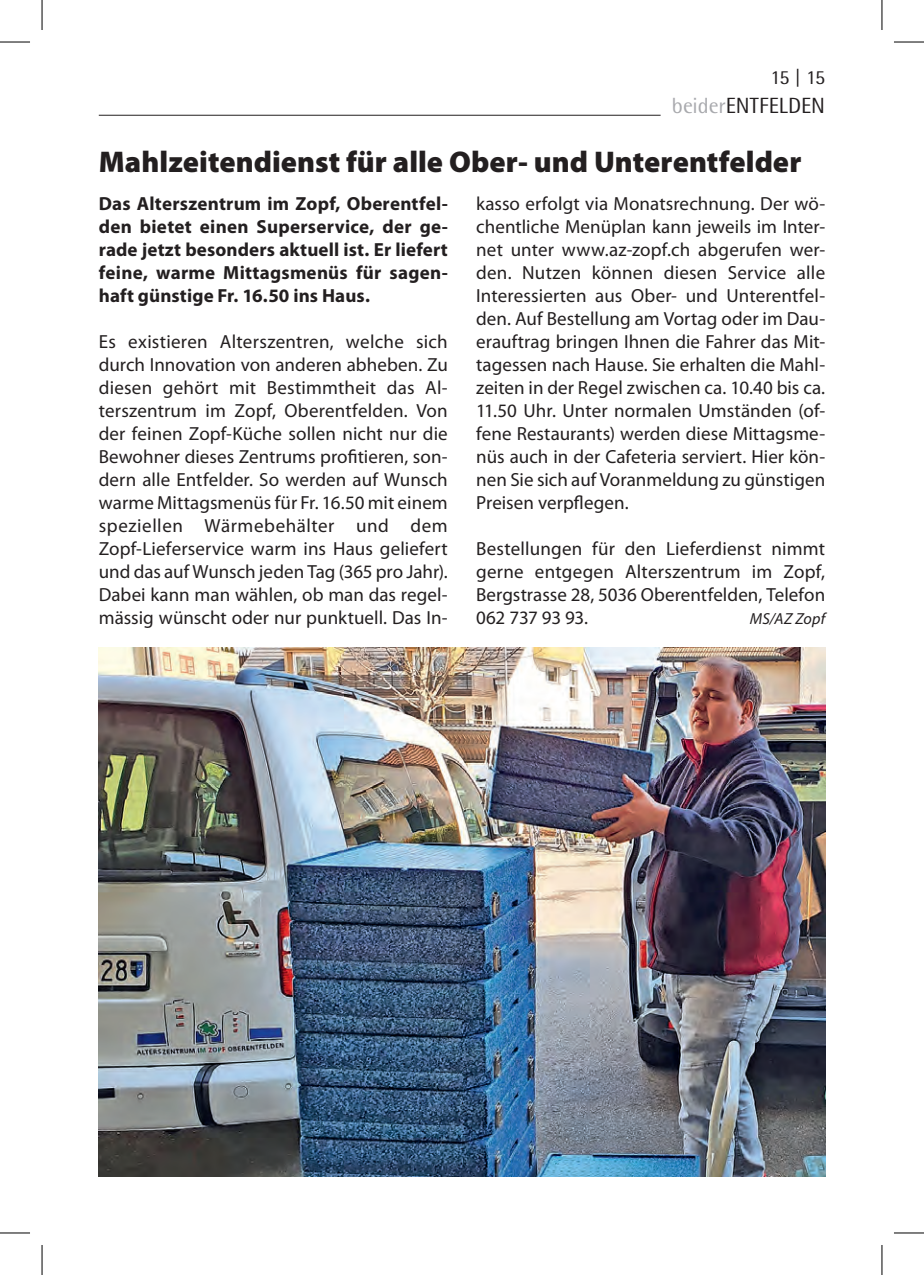
<style>
.page{position:relative;width:924px;height:1275px;background:#fff}
.page>*{position:absolute;margin:0;border:0;box-sizing:border-box;transform-origin:0 0}
.t1{font:900 30px "Myriad Pro";color:#231f20}
.t2{font:22px "Rotis Semi Sans Std";letter-spacing:-.005em;color:#231f20}
.t3{font:20px "Rotis Semi Sans Std";color:#231f20}
.t4{font:19px/23px "Myriad Pro";letter-spacing:.005em;color:#231f20;text-align:justify}
.t5{font:700 19px/23px "Myriad Pro";letter-spacing:.01em;color:#231f20;text-align:justify}
.t6{font:italic 16px "Myriad Pro";letter-spacing:.005em;color:#231f20}
.s1{color:#a8a9ad}
</style>
<div class="page">
<hr style="left:99px;top:115px;width:561px;height:1px;background:#231f20">
<img style="left:99px;top:647px;width:725px;height:529px">
<hr style="left:0;top:42px;width:30px;height:1px;background:#000">
<hr style="left:893px;top:42px;width:30px;height:1px;background:#000">
<hr style="left:0;top:1232px;width:30px;height:1px;background:#000">
<hr style="left:893px;top:1232px;width:30px;height:1px;background:#000">
<hr style="left:42px;top:0;width:1px;height:30px;background:#000">
<hr style="left:42px;top:1245px;width:1px;height:30px;background:#000">
<hr style="left:881px;top:0;width:1px;height:30px;background:#000">
<hr style="left:881px;top:1245px;width:1px;height:30px;background:#000">
<p class="t3" style="left:770px;top:65px;width:56px">15 | 15</p>
<p class="t2" style="left:671px;top:93px;width:155px"><span class="s1">beider</span>ENTFELDEN</p>
<h1 class="t1" style="left:99px;top:142px;width:703px">Mahlzeitendienst für alle Ober- und Unterentfelder</h1>
<p class="t4" style="left:476px;top:192px;width:350px">kasso erfolgt via Monatsrechnung. Der wö&shy;chentliche Menüplan kann jeweils im Inter&shy;net unter www.az-zopf.ch abgerufen wer&shy;den. Nutzen können diesen Service alle Interessierten aus Ober- und Unterentfel&shy;den. Auf Bestellung am Vortag oder im Dau&shy;erauftrag bringen Ihnen die Fahrer das Mit&shy;tagessen nach Hause. Sie erhalten die Mahl&shy;zeiten in der Regel zwischen ca. 10.40 bis ca.<br>11.50 Uhr. Unter normalen Umständen (of&shy;fene Restaurants) werden diese Mittagsme&shy;nüs auch in der Cafeteria serviert. Hier kön&shy;nen Sie sich auf Voranmeldung zu günstigen Preisen verpflegen.</p>
<p class="t4" style="left:476px;top:537px;width:350px">Bestellungen für den Lieferdienst nimmt gerne entgegen Alterszentrum im Zopf, Bergstrasse 28, 5036 Oberentfelden, Telefon 062 737 93 93.</p>
<p class="t5" style="left:99px;top:191px;width:350px">Das Alterszentrum im Zopf, Oberentfel&shy;den bietet einen Superservice, der ge&shy;rade jetzt besonders aktuell ist. Er liefert feine, warme Mittagsmenüs für sagen&shy;haft günstige Fr. 16.50 ins Haus.</p>
<p class="t4" style="left:99px;top:330px;width:350px">Es existieren Alterszentren, welche sich durch Innovation von anderen abheben. Zu diesen gehört mit Bestimmtheit das Al&shy;terszentrum im Zopf, Oberentfelden. Von der feinen Zopf-Küche sollen nicht nur die Bewohner dieses Zentrums profitieren, son&shy;dern alle Entfelder. So werden auf Wunsch warme Mittagsmenüs für Fr. 16.50 mit einem speziellen Wärmebehälter und dem Zopf-Lieferservice warm ins Haus geliefert und das auf Wunsch jeden Tag (365 pro Jahr).<br>Dabei kann man wählen, ob man das regel&shy;mässig wünscht oder nur punktuell. Das In-</p>
<p class="t6" style="left:749px;top:609px;width:77px">MS/AZ Zopf</p>
</div>
